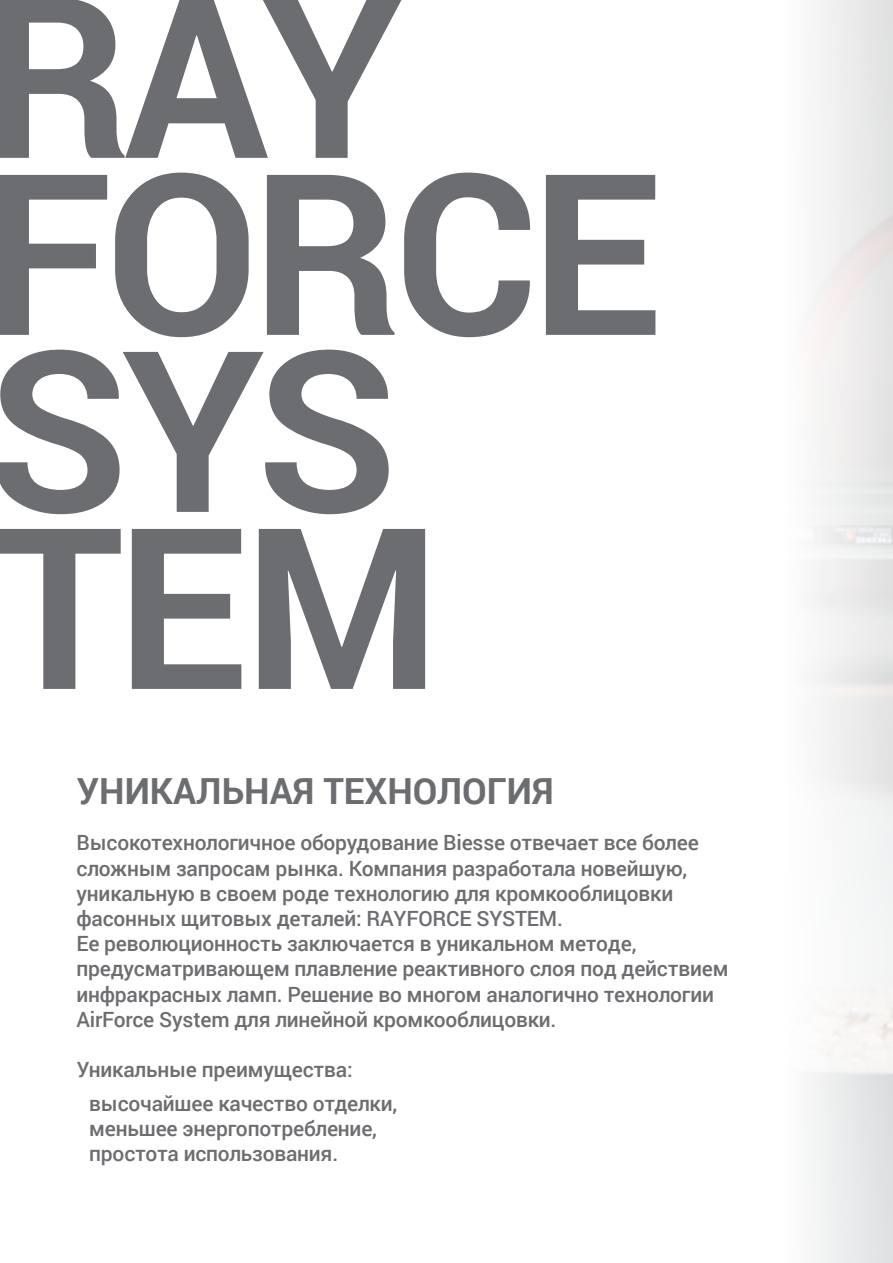
<style>
.page{position:relative;width:893px;height:1263px;background:#fff}
.page>*{position:absolute;margin:0;border:0;box-sizing:border-box;transform-origin:0 0}
.t1{font:700 225px "Roboto";letter-spacing:-.03em;color:#6c6d70}
.t2{font:700 36px "Roboto";color:#6c6d70}
.t3{font:500 21px/25.2px "Roboto";letter-spacing:-.01em;color:#6c6d70}
</style>
<div class="page">
<p class="t1" style="left:-18px;top:-81px;width:423px">RAY</p>
<p class="t1" style="left:-18px;top:96px;width:680px">FORCE</p>
<p class="t1" style="left:-14px;top:273px;width:413px">SYS</p>
<p class="t1" style="left:-5px;top:450px;width:447px">TEM</p>
<p class="t2" style="left:77px;top:766px;width:479px">УНИКАЛЬНАЯ ТЕХНОЛОГИЯ</p>
<p class="t3" style="left:77px;top:829px;width:624px">Высокотехнологичное оборудование Biesse отвечает все более сложным запросам рынка. Компания разработала новейшую, уникальную в своем роде технологию для кромкооблицовки фасонных щитовых деталей: RAYFORCE SYSTEM.</p>
<p class="t3" style="left:77px;top:930px;width:653px">Ее революционность заключается в уникальном методе, предусматривающем плавление реактивного слоя под действием инфракрасных ламп. Решение во многом аналогично технологии AirForce System для линейной кромкооблицовки.</p>
<p class="t3" style="left:77px;top:1056px;width:278px">Уникальные преимущества:</p>
<p class="t3" style="left:89px;top:1090px;width:309px">высочайшее качество отделки,</p>
<p class="t3" style="left:89px;top:1115px;width:289px">меньшее энергопотребление,</p>
<p class="t3" style="left:89px;top:1140px;width:250px">простота использования.</p>
</div>
